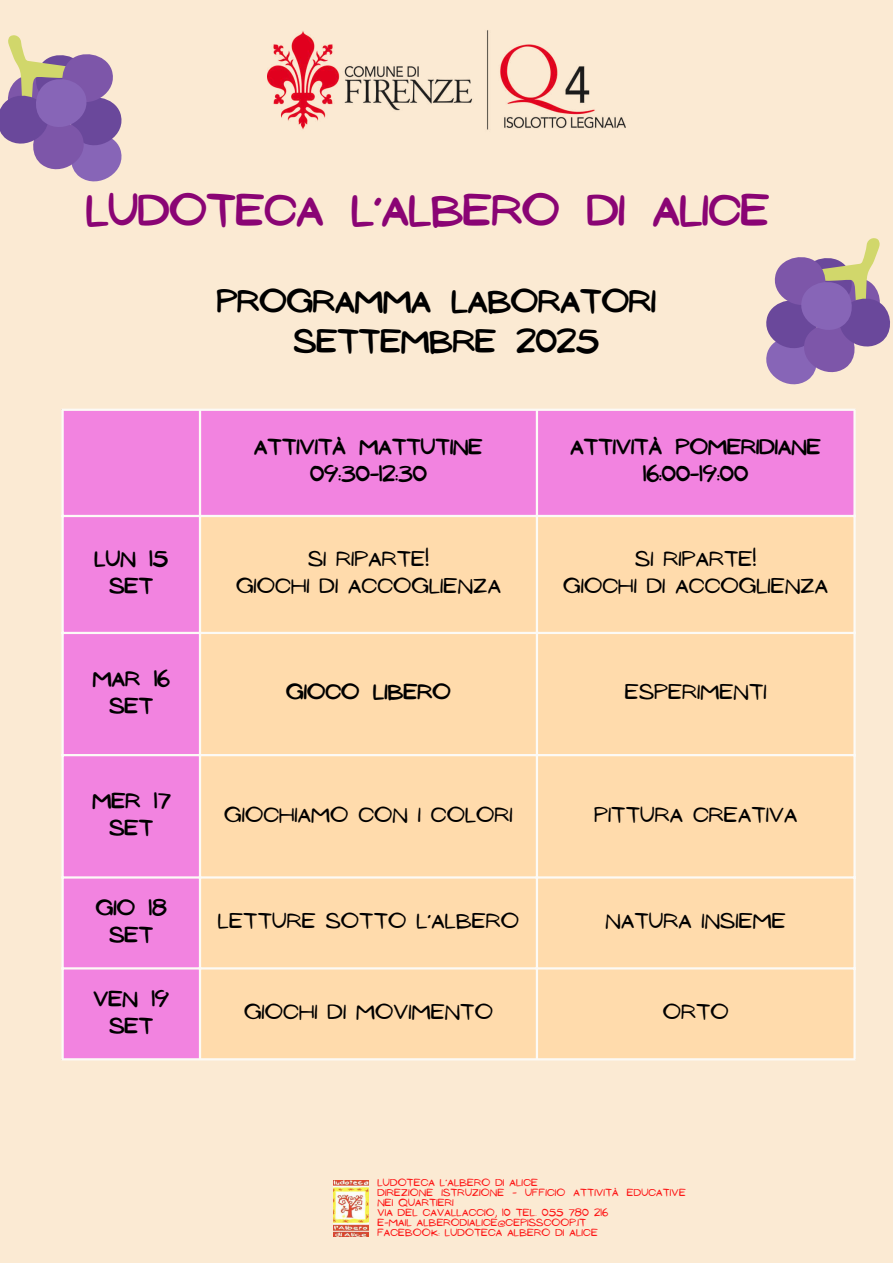
<style>
.page{position:relative;width:893px;height:1263px;background:#fff}
.page>*{position:absolute;margin:0;border:0;box-sizing:border-box;transform-origin:0 0}
.t1{font:39.75px "NF Ananias Bold";color:#8a0474}
.t2{font:29.1px/40.5px "NF Ananias Bold";color:#000}
.t3{font:19.5px/27px "NF Ananias Regular";letter-spacing:.005em;color:#000;text-align:center}
.t4{font:19.5px/27px "NF Ananias Bold";letter-spacing:.005em;color:#000;text-align:center}
.t5{font:9.45px/10px "NF Ananias Regular";letter-spacing:.02em;color:#fd1515}
</style>
<div class="page">
<div style="left:0;top:0;width:892px;height:1262px;background:#fbead3"></div>
<img style="left:267px;top:30px;width:358px;height:100px">
<img style="left:334px;top:1180px;width:34px;height:57px">
<div style="left:64px;top:411px;width:789px;height:647px;background:#f283e0"></div>
<div style="left:201px;top:517px;width:652px;height:541px;background:#ffdbac"></div>
<hr style="left:61px;top:411px;width:3px;height:647px;background:#fcfaf6">
<hr style="left:199px;top:411px;width:2px;height:647px;background:#fcfaf6">
<hr style="left:536px;top:411px;width:2px;height:647px;background:#fcfaf6">
<hr style="left:853px;top:411px;width:2px;height:647px;background:#fcfaf6">
<hr style="left:61px;top:409px;width:794px;height:2px;background:#fcfaf6">
<hr style="left:61px;top:515px;width:794px;height:2px;background:#fcfaf6">
<hr style="left:61px;top:632px;width:794px;height:2px;background:#fcfaf6">
<hr style="left:61px;top:754px;width:794px;height:2px;background:#fcfaf6">
<hr style="left:61px;top:876px;width:794px;height:2px;background:#fcfaf6">
<hr style="left:61px;top:967px;width:794px;height:2px;background:#fcfaf6">
<hr style="left:61px;top:1058px;width:794px;height:2px;background:#fcfaf6">
<svg style="left:766px;top:238px;width:124px;height:147px"></svg>
<svg style="left:0;top:35px;width:122px;height:147px"></svg>
<h1 class="t1" style="left:86px;top:188px;width:685px">LUDOTECA L’ALBERO DI ALICE</h1>
<h2 class="t2" style="left:294px;top:281px;width:363px;text-indent:-77px">PROGRAMMA LABORATORI<br>SETTEMBRE 2025</h2>
<h3 class="t4" style="left:254px;top:434px;width:230px">ATTIVITÀ MATTUTINE<br>09:30-12:30</h3>
<h3 class="t4" style="left:570px;top:434px;width:252px">ATTIVITÀ POMERIDIANE<br>16:00-19:00</h3>
<h3 class="t4" style="left:95px;top:546px;width:75px">LUN 15<br>SET</h3>
<h3 class="t3" style="left:236px;top:546px;width:266px">SI RIPARTE!<br>GIOCHI DI ACCOGLIENZA</h3>
<h3 class="t3" style="left:563px;top:546px;width:266px">SI RIPARTE!<br>GIOCHI DI ACCOGLIENZA</h3>
<h3 class="t4" style="left:93px;top:665px;width:78px">MAR 16<br>SET</h3>
<h3 class="t4" style="left:92px;top:788px;width:79px">MER 17<br>SET</h3>
<h3 class="t4" style="left:96px;top:894px;width:72px">GIO 18<br>SET</h3>
<h3 class="t4" style="left:93px;top:985px;width:77px">VEN 19<br>SET</h3>
<h3 class="t4" style="left:286px;top:679px;width:166px">GIOCO LIBERO</h3>
<h3 class="t3" style="left:625px;top:679px;width:143px">ESPERIMENTI</h3>
<h3 class="t3" style="left:224px;top:801px;width:290px">GIOCHIAMO CON I COLORI</h3>
<h3 class="t3" style="left:594px;top:801px;width:205px">PITTURA CREATIVA</h3>
<h3 class="t3" style="left:218px;top:908px;width:303px">LETTURE SOTTO L’ALBERO</h3>
<h3 class="t3" style="left:605px;top:908px;width:182px">NATURA INSIEME</h3>
<h3 class="t3" style="left:244px;top:999px;width:250px">GIOCHI DI MOVIMENTO</h3>
<h3 class="t3" style="left:663px;top:999px;width:67px">ORTO</h3>
<p class="t5" style="left:377px;top:1178px;width:310px">LUDOTECA L’ALBERO DI ALICE<br>DIREZIONE ISTRUZIONE - UFFICIO ATTIVITÀ EDUCATIVE NEI QUARTIERI<br>VIA DEL CAVALLACCIO, 10 TEL. 055 780 216<br>E-MAIL ALBERODIALICE@CEPISSCOOP.IT<br>FACEBOOK: LUDOTECA ALBERO DI ALICE</p>
</div>
